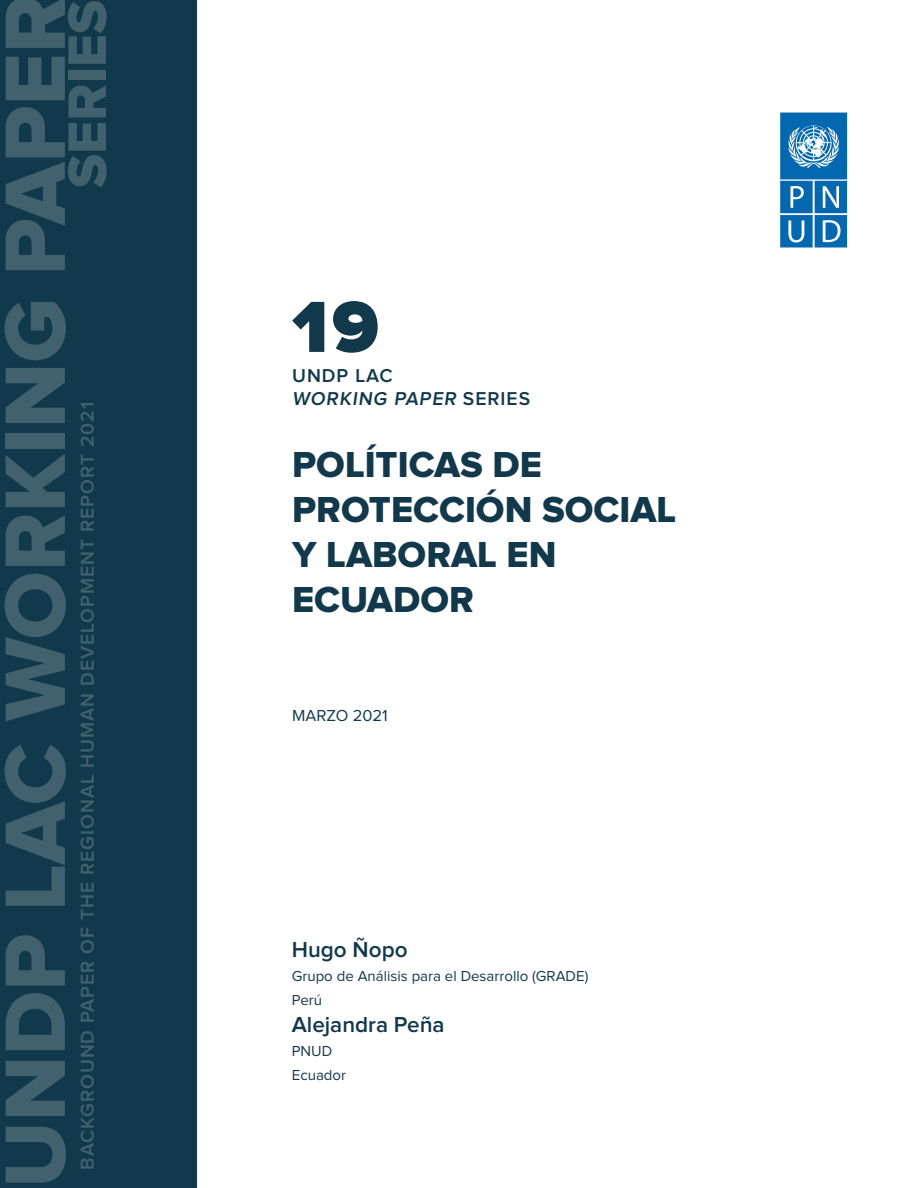
<style>
.page{position:relative;width:918px;height:1188px;background:#fff}
.page>*{position:absolute;margin:0;border:0;box-sizing:border-box;transform-origin:0 0}
.t1{font:88.95px "Proxima Nova Extrabld";color:#41616f}
.t2{font:900 75px "Proxima Nova";color:#12394b}
.t3{font:56.25px "Proxima Nova Extrabld";color:#41616f}
.t4{font:37.5px/45px "Proxima Nova Extrabld";color:#12394b}
.t5{font:600 22.5px "Proxima Nova";color:#12394b}
.t6{font:600 19.35px "Proxima Nova";letter-spacing:.05em;color:#41616f}
.t7{font:600 19.35px/23.2px "Proxima Nova";letter-spacing:.05em;color:#12394b}
.t8{font:16.5px "Proxima Nova";color:#12394b}
.t9{font:15px/24px "Proxima Nova";color:#12394b}
</style>
<div class="page">
<div style="left:0;top:0;width:197px;height:1188px;background:#12394b"></div>
<svg style="left:780px;top:113px;width:67px;height:134px;background:#3887c1"></svg>
<h1 class="t1" style="left:-16px;top:1188px;width:1195px;rotate:-90deg">UNDP LAC WORKING PAPER</h1>
<h3 class="t3" style="left:55px;top:188px;width:190px;rotate:-90deg">SERIES</h3>
<p class="t6" style="left:78px;top:1170px;width:769px;rotate:-90deg">BACKGROUND PAPER OF THE REGIONAL HUMAN DEVELOPMENT REPORT 2021</p>
<h2 class="t2" style="left:292px;top:283px;width:88px">19</h2>
<p class="t7" style="left:292px;top:365px;width:240px">UNDP LAC<br>WORKING PAPER SERIES</p>
<h3 class="t4" style="left:292px;top:443px;width:386px">POLÍTICAS DE<br>PROTECCIÓN SOCIAL<br>Y LABORAL EN<br>ECUADOR</h3>
<p class="t8" style="left:292px;top:706px;width:97px">MARZO 2021</p>
<p class="t5" style="left:292px;top:939px;width:117px">Hugo Ñopo</p>
<p class="t9" style="left:292px;top:964px;width:298px">Grupo de Análisis para el Desarrollo (GRADE)<br>Perú</p>
<p class="t5" style="left:292px;top:1014px;width:154px">Alejandra Peña</p>
<p class="t9" style="left:292px;top:1039px;width:56px">PNUD<br>Ecuador</p>
</div>
